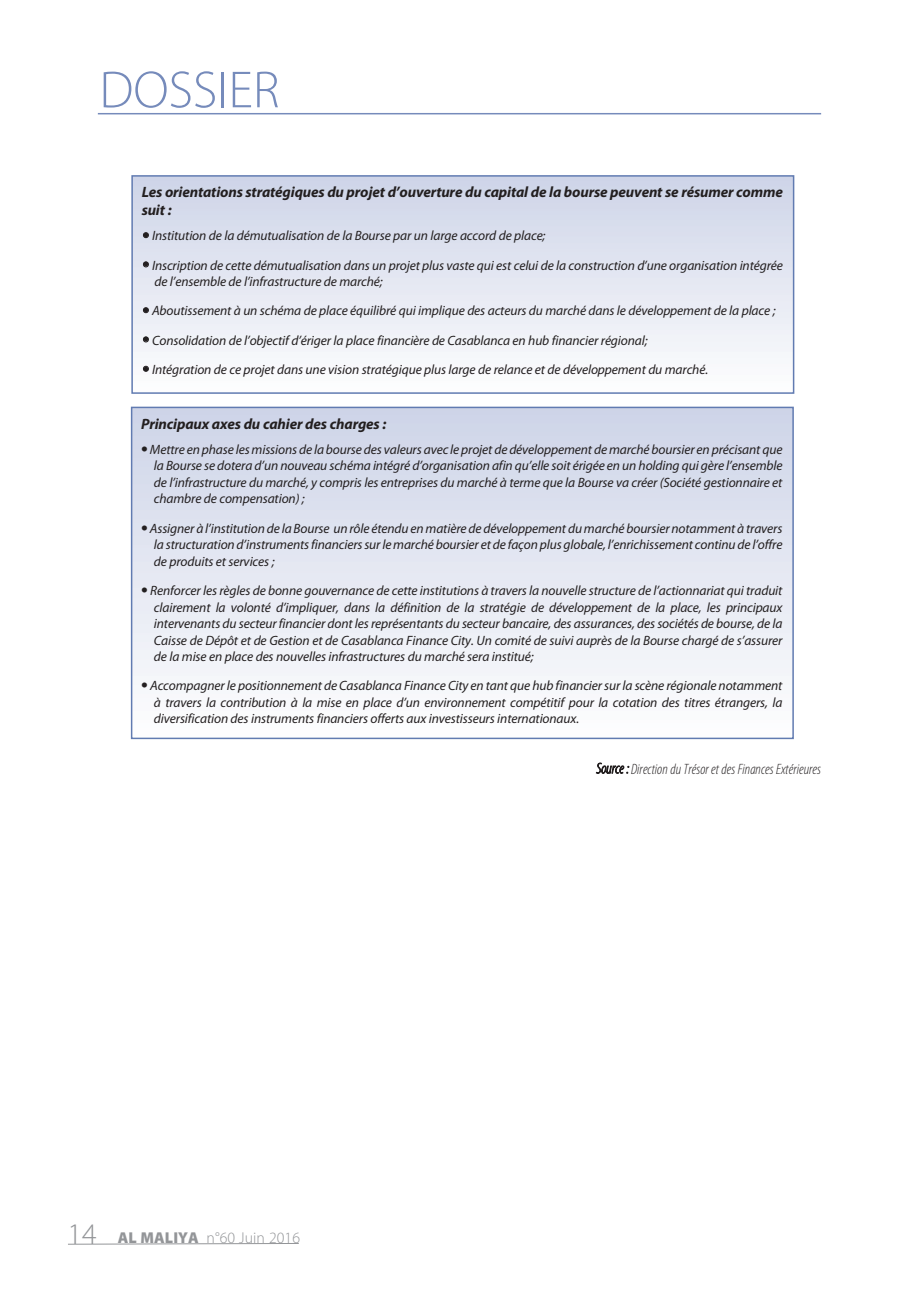
<style>
.page{position:relative;width:919px;height:1289px;background:#fff}
.page>*{position:absolute;margin:0;border:0;box-sizing:border-box;transform-origin:0 0}
.t1{font:300 52.5px "Myriad Pro";color:#768bbb}
.t2{font:300 15.75px "Myriad Pro";letter-spacing:.005em;color:#939598}
.t3{font:italic 700 15px/18px "Myriad Pro";letter-spacing:-.01em;color:#231f20}
.t4{font:italic 300 condensed 15px "Myriad Pro";color:#231f20}
.t5{font:italic 13.5px/16.5px "Myriad Pro";letter-spacing:-.01em;color:#231f20;text-align:justify}
.s1{font-family:"Antique Olive"}
.s2{font-family:"Antique Olive";font-weight:700;font-style:normal}
.s3{font-size:30px}
.s4{font-weight:900}
</style>
<div class="page">
<div style="left:132px;top:408px;width:660px;height:329px;background:linear-gradient(to bottom,#cdd4e8,#fdfdfe)"></div>
<div style="left:131px;top:406px;width:662px;height:333px;border:2px solid #617bb1"></div>
<div style="left:133px;top:177px;width:659px;height:215px;background:linear-gradient(to bottom,#cdd4e8,#fdfdfe)"></div>
<div style="left:131px;top:175px;width:663px;height:219px;border:2px solid #617bb1"></div>
<svg style="left:68px;top:1243px;width:231px;height:1px"></svg>
<hr style="left:98px;top:113px;width:723px;height:1px;background:#768bbb">
<p class="t1" style="left:99px;top:70px;width:181px">DOSSIER</p>
<p class="t3" style="left:142px;top:184px;width:642px">Les orientations stratégiques du projet d’ouverture du capital de la bourse peuvent se résumer comme suit :</p>
<p class="t5" style="left:142px;top:229px;width:405px"><span class="s1">•</span> Institution de la démutualisation de la Bourse par un large accord de place;</p>
<p class="t5" style="left:154px;top:258px;width:630px;text-indent:-12px"><span class="s1">•</span> Inscription de cette démutualisation dans un projet plus vaste qui est celui de la construction d’une organisation intégrée de l’ensemble de l’infrastructure de marché;</p>
<p class="t5" style="left:142px;top:304px;width:635px"><span class="s1">•</span> Aboutissement à un schéma de place équilibré qui implique des acteurs du marché dans le développement de la place ;</p>
<p class="t5" style="left:142px;top:333px;width:507px"><span class="s1">•</span> Consolidation de l’objectif d’ériger la place financière de Casablanca en hub financier régional;</p>
<p class="t5" style="left:142px;top:362px;width:567px"><span class="s1">•</span> Intégration de ce projet dans une vision stratégique plus large de relance et de développement du marché.</p>
<p class="t3" style="left:141px;top:416px;width:247px">Principaux axes du cahier des charges :</p>
<p class="t5" style="left:154px;top:442px;width:630px;text-indent:-13px"><span class="s2">•</span> Mettre en phase les missions de la bourse des valeurs avec le projet de développement de marché boursier en précisant que la Bourse se dotera d’un nouveau schéma intégré d’organisation afin qu’elle soit érigée en un holding qui gère l’ensemble de l’infrastructure du marché, y compris les entreprises du marché à terme que la Bourse va créer (Société gestionnaire et chambre de compensation) ;</p>
<p class="t5" style="left:154px;top:521px;width:630px;text-indent:-13px"><span class="s2">•</span> Assigner à l’institution de la Bourse un rôle étendu en matière de développement du marché boursier notamment à travers la structuration d’instrumentsfinancierssurle marché boursier et de façon plus globale, l’enrichissement continu de l’offre de produits et services ;</p>
<p class="t5" style="left:154px;top:583px;width:630px;text-indent:-13px"><span class="s2">•</span> Renforcer les règles de bonne gouvernance de cette institutions à travers la nouvelle structure de l’actionnariat qui traduit clairement la volonté d’impliquer, dans la définition de la stratégie de développement de la place, les principaux intervenants du secteur financier dont les représentants du secteur bancaire, des assurances, des sociétés de bourse, de la Caisse de Dépôt et de Gestion et de Casablanca Finance City. Un comité de suivi auprès de la Bourse chargé de s’assurer de la mise en place des nouvelles infrastructures du marché sera institué;</p>
<p class="t5" style="left:154px;top:678px;width:630px;text-indent:-13px"><span class="s2">•</span> Accompagner le positionnement de Casablanca Finance City en tant que hub financier sur la scène régionale notamment à travers la contribution à la mise en place d’un environnement compétitif pour la cotation des titres étrangers, la diversification des instruments financiers offerts aux investisseurs internationaux.</p>
<p class="t2" style="left:67px;top:1231px;width:234px"><span class="s3">14</span> <span class="s4">AL MALIYA</span> n°60 Juin 2016</p>
<p class="t4" style="left:596px;top:763px;width:226px">Source : Direction du Trésor et des Finances Extérieures</p>
</div>
